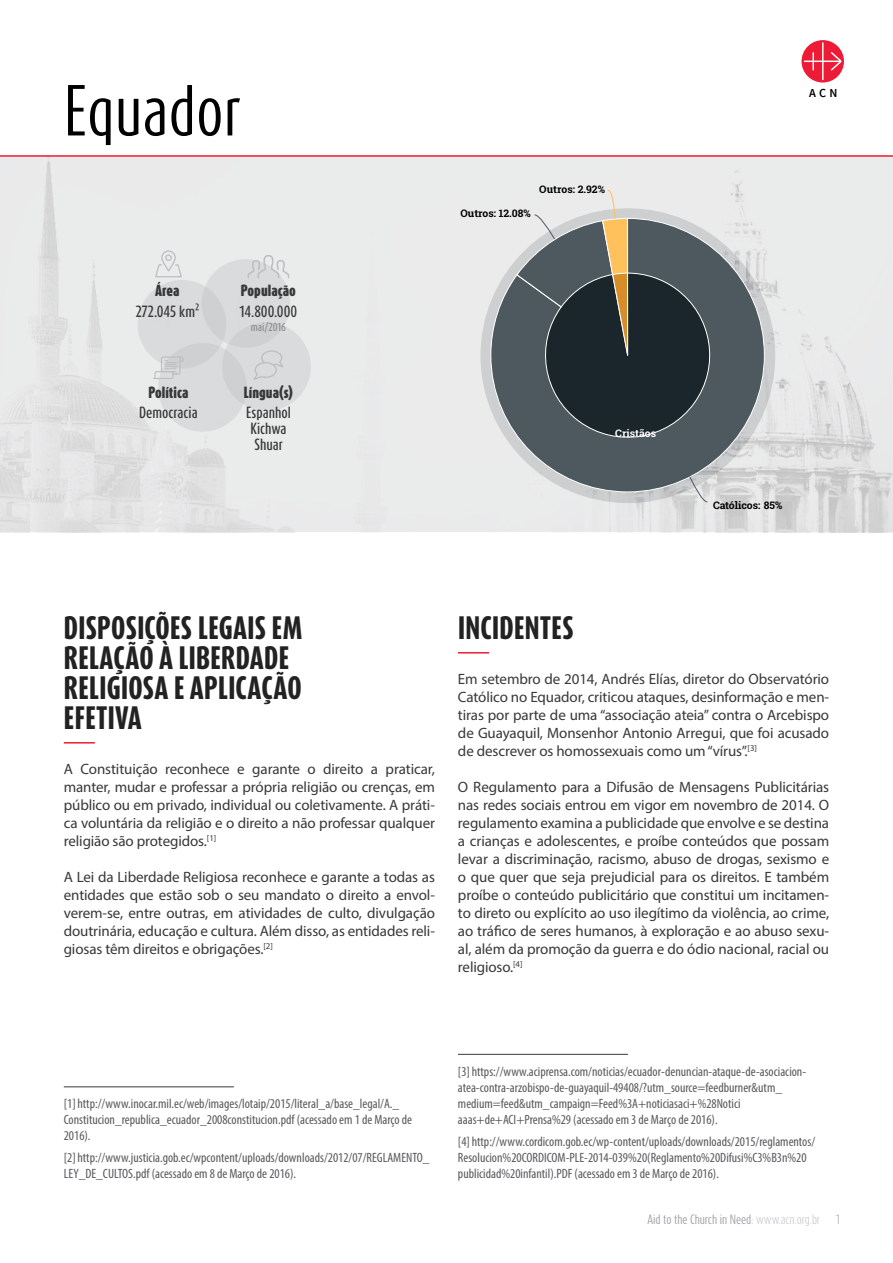
<style>
.page{position:relative;width:893px;height:1263px;background:#fff}
.page>*{position:absolute;margin:0;border:0;box-sizing:border-box;transform-origin:0 0}
.t1{font:60px "Dax Compact OT";color:#000}
.t2{font:800 27px/30px "Dax Compact OT";letter-spacing:.01em;color:#222223}
.t3{font:15px/18px "Myriad Pro";letter-spacing:-.005em;color:#383839;text-align:justify}
.t4{font:condensed 13.5px/16.2px "Myriad Pro";color:#58595b}
.t5{font:500 13.5px/16.2px "Dax Compact OT";color:#383839;text-align:center}
.t6{font:900 13.5px "Dax Compact OT";letter-spacing:.005em;color:#383839}
.t7{font:600 12.3px "Source Sans Pro";color:#000}
.t8{font:11.25px "Dax Compact OT";letter-spacing:-.01em;color:#9fa1a4}
.t9{font:300 11.25px "Dax Compact OT";color:#9fa1a4}
.t10{font:700 10.5px "Roboto Slab";color:#000}
.t11{font:700 10.5px "Roboto Slab";color:#fff}
.t12{font:500 9.75px "Dax Compact OT";color:#8b8d90}
.s1{font-weight:300;color:#bcbec0}
</style>
<div class="page">
<img style="left:0;top:157px;width:893px;height:375px">
<hr style="left:0;top:155px;width:893px;height:2px;background:#ed1b35">
<svg style="left:132px;top:250px;width:184px;height:187px;background:#dddfdf"></svg>
<svg style="left:801px;top:40px;width:43px;height:43px"></svg>
<svg style="left:804px;top:42px;width:37px;height:38px"></svg>
<svg style="left:490px;top:217px;width:275px;height:276px;background:#aaaeb1"></svg>
<svg style="left:534px;top:461px;width:174px;height:42px;background:#93999d"></svg>
<svg style="left:516px;top:189px;width:217px;height:272px;background:#5c6366"></svg>
<hr style="left:64px;top:742px;width:31px;height:1px;background:#ed1b35">
<hr style="left:64px;top:1086px;width:170px;height:1px;background:#58595b">
<hr style="left:458px;top:652px;width:31px;height:1px;background:#ed1b35">
<hr style="left:458px;top:1054px;width:170px;height:1px;background:#58595b">
<h1 class="t1" style="left:64px;top:71px;width:179px">Equador</h1>
<p class="t6" style="left:155px;top:281px;width:26px">Área</p>
<p class="t5" style="left:136px;top:303px;width:65px">272.045 km²</p>
<p class="t6" style="left:241px;top:281px;width:57px">População</p>
<p class="t5" style="left:239px;top:303px;width:59px">14.800.000</p>
<p class="t12" style="left:251px;top:320px;width:37px">mai/2016</p>
<p class="t6" style="left:148px;top:383px;width:41px">Política</p>
<p class="t6" style="left:244px;top:383px;width:51px">Língua(s)</p>
<p class="t5" style="left:139px;top:404px;width:60px">Democracia</p>
<p class="t5" style="left:246px;top:404px;width:46px">Espanhol<br>Kichwa<br>Shuar</p>
<p class="t10" style="left:460px;top:206px;width:72px">Outros: 12.08%</p>
<p class="t10" style="left:539px;top:182px;width:67px">Outros: 2.92%</p>
<p class="t7" style="left:809px;top:85px;width:30px">ACN</p>
<p class="t11" style="left:615px;top:426px;width:42px">Cristãos</p>
<p class="t10" style="left:713px;top:498px;width:71px">Católicos: 85%</p>
<h2 class="t2" style="left:64px;top:613px;width:240px">DISPOSIÇÕES LEGAIS EM<br>RELAÇÃO À LIBERDADE<br>RELIGIOSA E APLICAÇÃO<br>EFETIVA</h2>
<p class="t3" style="left:64px;top:760px;width:373px">A Constituição reconhece e garante o direito a praticar, manter, mudar e professar a própria religião ou crenças, em público ou em privado, individual ou coletivamente. A práti&shy;ca voluntária da religião e o direito a não professar qualquer religião são protegidos.<sup>[1]</sup></p>
<p class="t3" style="left:64px;top:868px;width:373px">A Lei da Liberdade Religiosa reconhece e garante a todas as entidades que estão sob o seu mandato o direito a envol&shy;verem-se, entre outras, em atividades de culto, divulgação doutrinária, educação e cultura. Além disso, as entidades reli&shy;giosas têm direitos e obrigações.<sup>[2]</sup></p>
<h2 class="t2" style="left:458px;top:613px;width:117px">INCIDENTES</h2>
<p class="t3" style="left:458px;top:670px;width:373px">Em setembro de 2014, Andrés Elías, diretor do Observatório Católico no Equador, criticou ataques, desinformação e men&shy;tiras por parte de uma “associação ateia” contra o Arcebispo de Guayaquil, Monsenhor Antonio Arregui, que foi acusado de descrever os homossexuais como um “vírus”.<sup>[3]</sup></p>
<p class="t3" style="left:458px;top:778px;width:373px">O Regulamento para a Difusão de Mensagens Publicitárias nas redes sociais entrou em vigor em novembro de 2014. O regulamento examina a publicidade que envolve e se destina a crianças e adolescentes, e proíbe conteúdos que possam levar a discriminação, racismo, abuso de drogas, sexismo e o que quer que seja prejudicial para os direitos. E também proíbe o conteúdo publicitário que constitui um incitamen&shy;to direto ou explícito ao uso ilegítimo da violência, ao crime, ao tráfico de seres humanos, à exploração e ao abuso sexu&shy;al, além da promoção da guerra e do ódio nacional, racial ou religioso.<sup>[4]</sup></p>
<p class="t4" style="left:64px;top:1095px;width:350px">[1] http://www.inocar.mil.ec/web/images/lotaip/2015/literal_a/base_legal/A._<br>Constitucion_republica_ecuador_2008constitucion.pdf (acessado em 1 de Março de<br>2016).</p>
<p class="t4" style="left:64px;top:1149px;width:367px">[2] http://www.justicia.gob.ec/wpcontent/uploads/downloads/2012/07/REGLAMENTO_<br>LEY_DE_CULTOS.pdf (acessado em 8 de Março de 2016).</p>
<p class="t4" style="left:458px;top:1063px;width:350px">[3] https://www.aciprensa.com/noticias/ecuador-denuncian-ataque-de-asociacion&shy;atea-contra-arzobispo-de-guayaquil-49408/?utm_source=feedburner&amp;utm_ medium=feed&amp;utm_campaign=Feed%3A+noticiasaci+%28Notici aaas+de+ACI+Prensa%29 (acessado em 3 de Março de 2016).</p>
<p class="t4" style="left:458px;top:1133px;width:359px">[4] http://www.cordicom.gob.ec/wp-content/uploads/downloads/2015/reglamentos/<br>Resolucion%20CORDICOM-PLE-2014-039%20(Reglamento%20Difusi%C3%B3n%20 publicidad%20infantil).PDF (acessado em 3 de Março de 2016).</p>
<p class="t8" style="left:648px;top:1212px;width:174px">Aid to the Church in Need<span class="s1">: www.acn.org.br</span></p>
<p class="t9" style="left:836px;top:1212px;width:6px">1</p>
</div>
